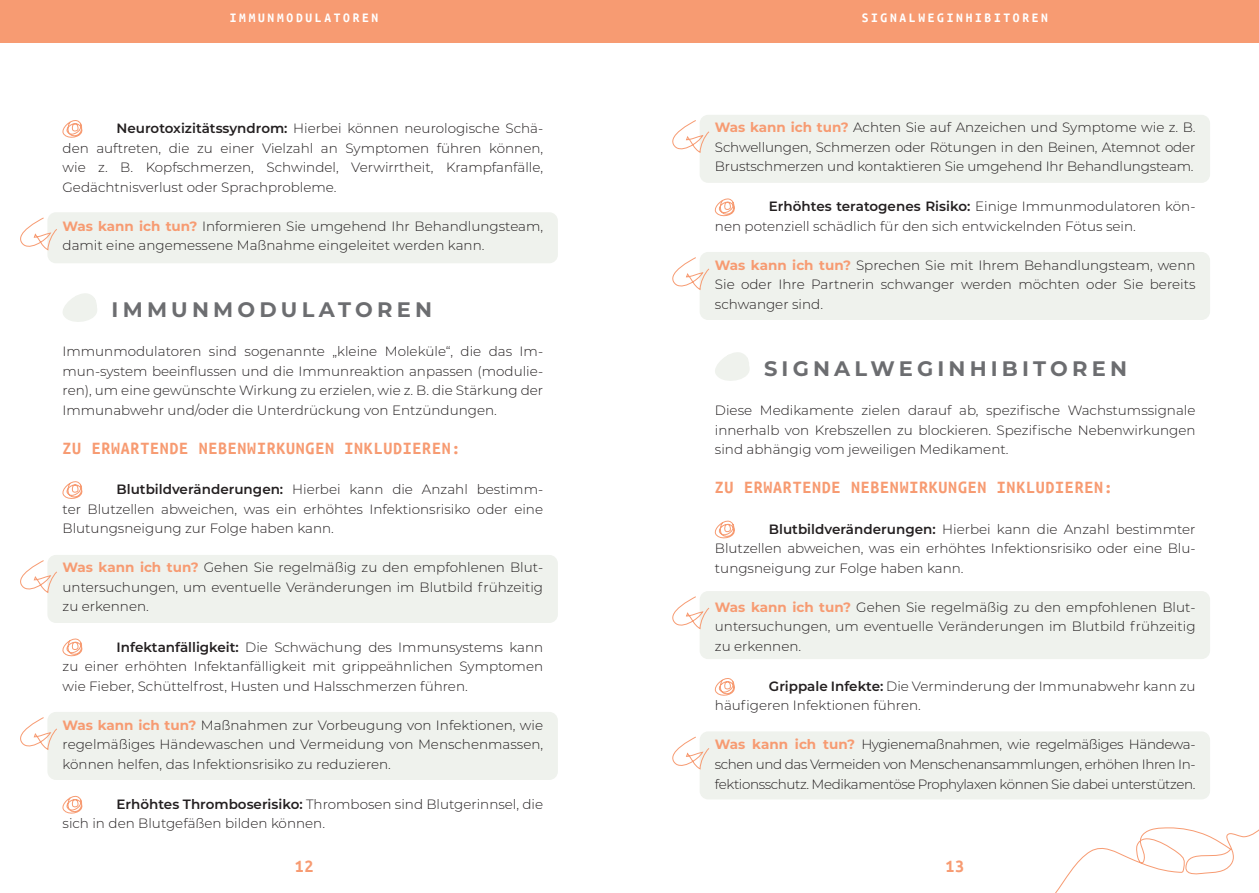
<style>
.page{position:relative;width:1259px;height:893px;background:#fff}
.page>*{position:absolute;margin:0;border:0;box-sizing:border-box;transform-origin:0 0}
.Therapieform{font:700 21px "Montserrat";letter-spacing:.2em;color:#6c6d70}
.Zwi_Überschrift_Ubuntu{font:700 18px "Ubuntu Mono";letter-spacing:.04em;color:#f79b72}
.Fließtext_Broschüre{font:300 13.5px/19.5px "Montserrat";color:#231f20;text-align:justify}
.t1{font:700 13.5px "Ubuntu Mono";letter-spacing:.2em;color:#fff}
.s1{font-weight:600}
.s2{font-weight:700;color:#f79b72}
</style>
<div class="page">
<div style="left:0;top:0;width:1259px;height:43px;background:#f79b72"></div>
<div style="left:47px;top:212px;width:511px;height:51px;background:#eff2ed;border-radius:9px"></div>
<svg style="left:20px;top:217px;width:37px;height:34px"></svg>
<div style="left:47px;top:555px;width:511px;height:68px;background:#eff2ed;border-radius:9px"></div>
<svg style="left:20px;top:560px;width:37px;height:33px"></svg>
<div style="left:47px;top:712px;width:511px;height:68px;background:#eff2ed;border-radius:9px"></div>
<svg style="left:20px;top:717px;width:37px;height:33px"></svg>
<svg style="left:62px;top:120px;width:21px;height:18px"></svg>
<svg style="left:63px;top:293px;width:34px;height:29px"></svg>
<svg style="left:62px;top:481px;width:21px;height:18px"></svg>
<svg style="left:62px;top:638px;width:21px;height:19px"></svg>
<svg style="left:62px;top:795px;width:21px;height:19px"></svg>
<div style="left:699px;top:591px;width:511px;height:68px;background:#eff2ed;border-radius:9px"></div>
<svg style="left:672px;top:596px;width:38px;height:37px"></svg>
<div style="left:699px;top:252px;width:511px;height:68px;background:#eff2ed;border-radius:9px"></div>
<svg style="left:672px;top:257px;width:38px;height:37px"></svg>
<div style="left:699px;top:115px;width:511px;height:68px;background:#eff2ed;border-radius:9px"></div>
<svg style="left:672px;top:119px;width:38px;height:38px"></svg>
<div style="left:699px;top:731px;width:511px;height:68px;background:#eff2ed;border-radius:9px"></div>
<svg style="left:672px;top:736px;width:38px;height:37px"></svg>
<svg style="left:714px;top:198px;width:21px;height:19px"></svg>
<svg style="left:715px;top:352px;width:35px;height:29px"></svg>
<svg style="left:714px;top:520px;width:21px;height:19px"></svg>
<svg style="left:714px;top:678px;width:21px;height:18px"></svg>
<svg style="left:1055px;top:827px;width:204px;height:66px"></svg>
<p class="t1" style="left:230px;top:10px;width:150px">IMMUNMODULATOREN</p>
<p class="t1" style="left:861px;top:10px;width:188px">SIGNALWEGINHIBITOREN</p>
<p class="Fließtext_Broschüre" style="left:63px;top:118px;width:482px;text-indent:54px"><span class="s1">Neurotoxizitätssyndrom:</span> Hierbei können neurologische Schä&shy;den auftreten, die zu einer Vielzahl an Symptomen führen können, wie z. B. Kopfschmerzen, Schwindel, Verwirrtheit, Krampfanfälle, Gedächtnisverlust oder Sprachprobleme.</p>
<p class="Fließtext_Broschüre" style="left:63px;top:216px;width:482px"><span class="s2">Was kann ich tun?</span> Informieren Sie umgehend Ihr Behandlungsteam, damit eine angemessene Maßnahme eingeleitet werden kann.</p>
<p class="Therapieform" style="left:112px;top:295px;width:322px">IMMUNMODULATOREN</p>
<p class="Fließtext_Broschüre" style="left:63px;top:341px;width:482px">Immunmodulatoren sind sogenannte „kleine Moleküle“, die das Im&shy;mun-system beeinflussen und die Immunreaktion anpassen (modulie&shy;ren), um eine gewünschte Wirkung zu erzielen, wie z. B. die Stärkung der Immunabwehr und/oder die Unterdrückung von Entzündungen.</p>
<p class="Zwi_Überschrift_Ubuntu" style="left:63px;top:439px;width:399px">ZU ERWARTENDE NEBENWIRKUNGEN INKLUDIEREN:</p>
<p class="Fließtext_Broschüre" style="left:63px;top:479px;width:482px;text-indent:54px"><span class="s1">Blutbildveränderungen:</span> Hierbei kann die Anzahl bestimm&shy;ter Blutzellen abweichen, was ein erhöhtes Infektionsrisiko oder eine Blutungsneigung zur Folge haben kann.</p>
<p class="Fließtext_Broschüre" style="left:63px;top:557px;width:482px"><span class="s2">Was kann ich tun?</span> Gehen Sie regelmäßig zu den empfohlenen Blut&shy;untersuchungen, um eventuelle Veränderungen im Blutbild frühzeitig zu erkennen.</p>
<p class="Fließtext_Broschüre" style="left:63px;top:637px;width:482px;text-indent:54px"><span class="s1">Infektanfälligkeit:</span> Die Schwächung des Immunsystems kann zu einer erhöhten Infektanfälligkeit mit grippeähnlichen Symptomen wie Fieber, Schüttelfrost, Husten und Halsschmerzen führen.</p>
<p class="Fließtext_Broschüre" style="left:63px;top:715px;width:482px"><span class="s2">Was kann ich tun?</span> Maßnahmen zur Vorbeugung von Infektionen, wie regelmäßiges Händewaschen und Vermeidung von Menschenmassen, können helfen, das Infektionsrisiko zu reduzieren.</p>
<p class="Fließtext_Broschüre" style="left:63px;top:794px;width:482px;text-indent:54px"><span class="s1">Erhöhtes Thromboserisiko:</span> Thrombosen sind Blutgerinnsel, die sich in den Blutgefäßen bilden können.</p>
<p class="Fließtext_Broschüre" style="left:715px;top:117px;width:482px"><span class="s2">Was kann ich tun?</span> Achten Sie auf Anzeichen und Symptome wie z. B.<br>Schwellungen, Schmerzen oder Rötungen in den Beinen, Atemnot oder Brustschmerzen und kontaktieren Sie umgehend Ihr Behandlungsteam.</p>
<p class="Fließtext_Broschüre" style="left:715px;top:196px;width:482px;text-indent:54px"><span class="s1">Erhöhtes teratogenes Risiko:</span> Einige Immunmodulatoren kön&shy;nen potenziell schädlich für den sich entwickelnden Fötus sein.</p>
<p class="Fließtext_Broschüre" style="left:715px;top:255px;width:482px"><span class="s2">Was kann ich tun?</span> Sprechen Sie mit Ihrem Behandlungsteam, wenn Sie oder Ihre Partnerin schwanger werden möchten oder Sie bereits schwanger sind.</p>
<p class="Therapieform" style="left:764px;top:354px;width:364px">SIGNALWEGINHIBITOREN</p>
<p class="Fließtext_Broschüre" style="left:715px;top:400px;width:482px">Diese Medikamente zielen darauf ab, spezifische Wachstumssignale innerhalb von Krebszellen zu blockieren. Spezifische Nebenwirkungen sind abhängig vom jeweiligen Medikament.</p>
<p class="Zwi_Überschrift_Ubuntu" style="left:715px;top:478px;width:399px">ZU ERWARTENDE NEBENWIRKUNGEN INKLUDIEREN:</p>
<p class="Fließtext_Broschüre" style="left:715px;top:519px;width:482px;text-indent:54px"><span class="s1">Blutbildveränderungen:</span> Hierbei kann die Anzahl bestimmter Blutzellen abweichen, was ein erhöhtes Infektionsrisiko oder eine Blu&shy;tungsneigung zur Folge haben kann.</p>
<p class="Fließtext_Broschüre" style="left:715px;top:597px;width:482px"><span class="s2">Was kann ich tun?</span> Gehen Sie regelmäßig zu den empfohlenen Blut&shy;untersuchungen, um eventuelle Veränderungen im Blutbild frühzeitig zu erkennen.</p>
<p class="Fließtext_Broschüre" style="left:715px;top:676px;width:482px;text-indent:54px"><span class="s1">Grippale Infekte:</span> Die Verminderung der Immunabwehr kann zu häufigeren Infektionen führen.</p>
<p class="Fließtext_Broschüre" style="left:715px;top:734px;width:482px"><span class="s2">Was kann ich tun?</span> Hygienemaßnahmen, wie regelmäßiges Händewa&shy;schen und das Vermeiden von Menschenansammlungen, erhöhen Ihren In&shy;fektionsschutz. Medikamentöse Prophylaxen können Sie dabei unterstützen.</p>
<h2 class="Zwi_Überschrift_Ubuntu" style="left:295px;top:857px;width:20px">12</h2>
<h2 class="Zwi_Überschrift_Ubuntu" style="left:945px;top:857px;width:20px">13</h2>
</div>
